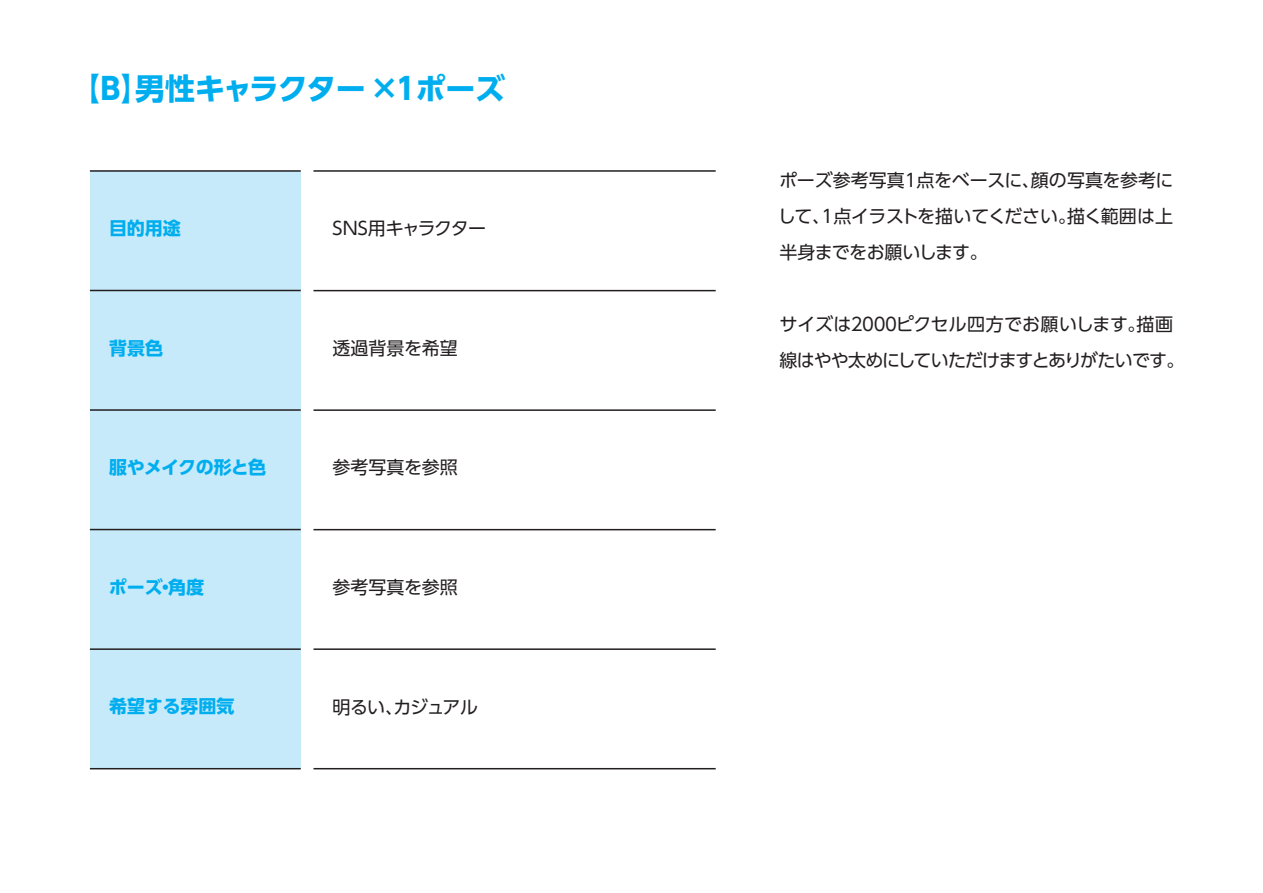
<style>
.page{position:relative;width:1263px;height:893px;background:#fff}
.page>*{position:absolute;margin:0;border:0;box-sizing:border-box;transform-origin:0 0}
.t1{font:700 30px "UD Shin Go Pro";letter-spacing:-.015em;color:#00aeef}
.t2{font:18px/36px "UD Shin Go Pro";letter-spacing:-.025em;color:#231f20;text-align:justify}
.t3{font:18px "UD Shin Go Pro";color:#231f20}
.t4{font:700 18px "UD Shin Go Pro";color:#00aeef}
.t5{font:18px "UD Shin Go Pro";letter-spacing:-.06em;color:#231f20}
.t6{font:700 18px "UD Shin Go Pro";letter-spacing:-.045em;color:#00aeef}
</style>
<div class="page">
<div style="left:90px;top:171px;width:211px;height:598px;background:#c6eafa"></div>
<hr style="left:90px;top:170px;width:211px;height:2px;background:#231f20">
<hr style="left:90px;top:290px;width:211px;height:1px;background:#231f20">
<hr style="left:90px;top:409px;width:211px;height:2px;background:#231f20">
<hr style="left:90px;top:529px;width:211px;height:1px;background:#231f20">
<hr style="left:90px;top:648px;width:211px;height:2px;background:#231f20">
<hr style="left:90px;top:768px;width:211px;height:1px;background:#231f20">
<hr style="left:313px;top:170px;width:403px;height:2px;background:#231f20">
<hr style="left:313px;top:290px;width:403px;height:1px;background:#231f20">
<hr style="left:313px;top:409px;width:403px;height:2px;background:#231f20">
<hr style="left:313px;top:529px;width:403px;height:1px;background:#231f20">
<hr style="left:313px;top:648px;width:403px;height:2px;background:#231f20">
<hr style="left:313px;top:768px;width:403px;height:1px;background:#231f20">
<h1 class="t1" style="left:70px;top:64px;width:436px">【B】男性キャラクター×1ポーズ</h1>
<p class="t4" style="left:109px;top:214px;width:73px">目的用途</p>
<p class="t2" style="left:333px;top:210px;width:155px">SNS用キャラクター</p>
<p class="t4" style="left:109px;top:333px;width:55px">背景色</p>
<p class="t3" style="left:333px;top:334px;width:127px">透過背景を希望</p>
<p class="t6" style="left:109px;top:453px;width:159px">服やメイクの形と色</p>
<p class="t3" style="left:333px;top:453px;width:127px">参考写真を参照</p>
<p class="t4" style="left:109px;top:572px;width:97px">ポーズ・角度</p>
<p class="t3" style="left:333px;top:573px;width:127px">参考写真を参照</p>
<p class="t4" style="left:109px;top:692px;width:127px">希望する雰囲気</p>
<p class="t5" style="left:333px;top:692px;width:147px">明るい、カジュアル</p>
<p class="t2" style="left:778px;top:161px;width:397px">ポーズ参考写真1点をベースに、顔の写真を参考にして、1点イラストを描いてください。描く範囲は上半身までをお願いします。</p>
<p class="t2" style="left:779px;top:305px;width:407px">サイズは2000ピクセル四方でお願いします。描画線はやや太めにしていただけますとありがたいです。</p>
</div>
